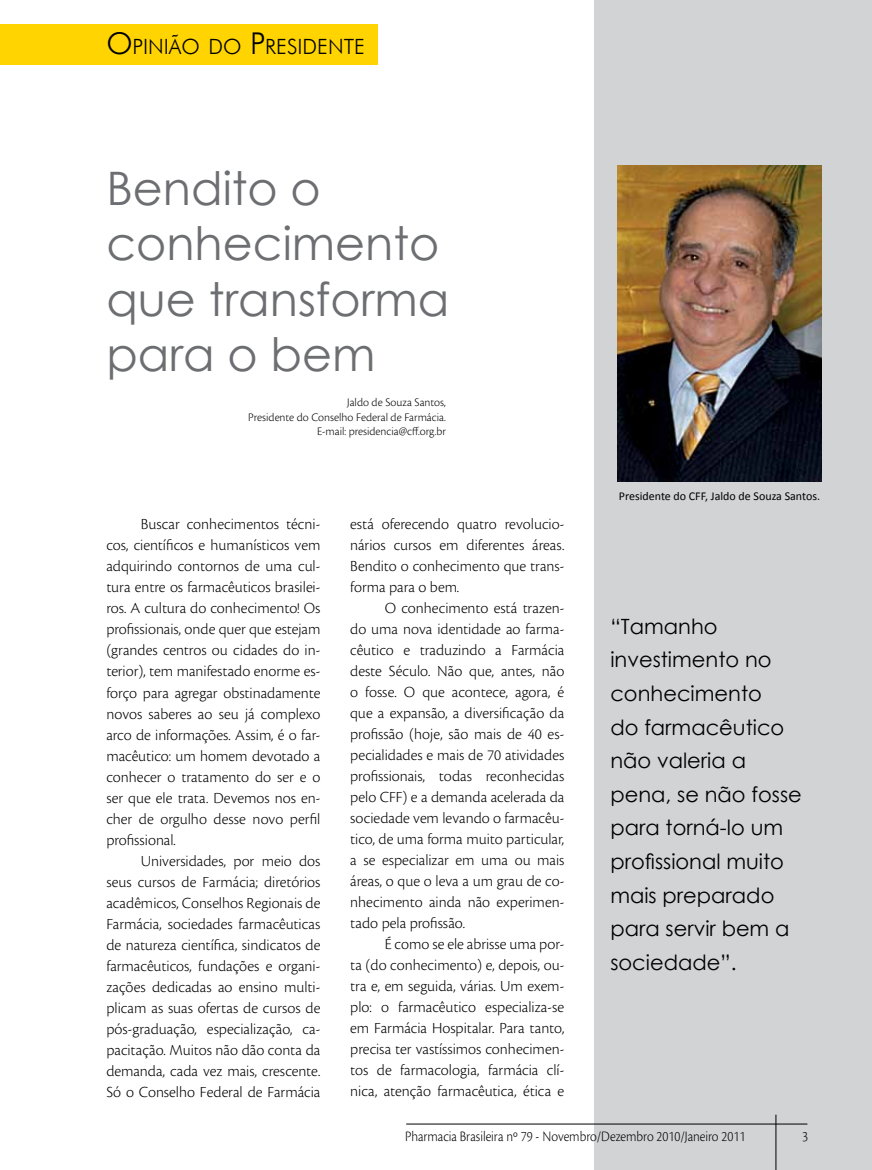
<style>
.page{position:relative;width:872px;height:1170px;background:#fff}
.page>*{position:absolute;margin:0;border:0;box-sizing:border-box;transform-origin:0 0}
.t1{font:46.2px/55.3px "Century Gothic";color:#6d6e71}
.t2{font:21px/33.6px "Century Gothic";color:#000}
.t3{font:300 21px "Futura BT";color:#000}
.t4{font:300 16.05px/21px "Cronos Pro";color:#000;text-align:justify}
.t5{font:300 15px "Cronos Pro";color:#000;scale:.9 1}
.t6{font:300 12px/14.4px "Cronos Pro";color:#000;text-align:right}
.t7{font:12px "Calibri";color:#000}
.s1{font-size:30px}
</style>
<div class="page">
<div style="left:594px;top:0;width:278px;height:1169px;background:#d1d3d4"></div>
<hr style="left:775px;top:1114px;width:1px;height:55px;background:#000">
<hr style="left:406px;top:1123px;width:401px;height:1px;background:#000">
<div style="left:0;top:24px;width:378px;height:41px;background:#ffd400"></div>
<img style="left:618px;top:166px;width:203px;height:315px">
<h2 class="t3" style="left:106px;top:34px;width:260px"><span class="s1">O</span>PINIÃO DO <span class="s1">P</span>RESIDENTE</h2>
<h1 class="t1" style="left:106px;top:160px;width:344px">Bendito o conhecimento que transforma para o bem</h1>
<p class="t6" style="left:248px;top:395px;width:199px">Jaldo de Souza Santos,<br>Presidente do Conselho Federal de Farmácia.<br>E-mail: presidencia@cff.org.br</p>
<p class="t4" style="left:106px;top:514px;width:216px;text-indent:35px">Buscar conhecimentos técni&shy;cos, científicos e humanísticos vem adquirindo contornos de uma cul&shy;tura entre os farmacêuticos brasilei&shy;ros. A cultura do conhecimento! Os profissionais, onde quer que estejam (grandes centros ou cidades do in&shy;terior), tem manifestado enorme es&shy;forço para agregar obstinadamente novos saberes ao seu já complexo arco de informações. Assim, é o far&shy;macêutico: um homem devotado a conhecer o tratamento do ser e o ser que ele trata. Devemos nos en&shy;cher de orgulho desse novo perfil profissional.</p>
<p class="t4" style="left:106px;top:849px;width:216px;text-indent:35px">Universidades, por meio dos seus cursos de Farmácia; diretórios acadêmicos, Conselhos Regionais de Farmácia, sociedades farmacêuticas de natureza científica, sindicatos de farmacêuticos, fundações e organi&shy;zações dedicadas ao ensino multi&shy;plicam as suas ofertas de cursos de pós-graduação, especialização, ca&shy;pacitação. Muitos não dão conta da demanda, cada vez mais, crescente.<br>Só o Conselho Federal de Farmácia</p>
<p class="t4" style="left:350px;top:513px;width:216px">está oferecendo quatro revolucio&shy;nários cursos em diferentes áreas.<br>Bendito o conhecimento que trans&shy;forma para o bem.</p>
<p class="t4" style="left:350px;top:597px;width:216px;text-indent:35px">O conhecimento está trazen&shy;do uma nova identidade ao farma&shy;cêutico e traduzindo a Farmácia deste Século. Não que, antes, não o fosse. O que acontece, agora, é que a expansão, a diversificação da profissão (hoje, são mais de 40 es&shy;pecialidades e mais de 70 atividades profissionais, todas reconhecidas pelo CFF) e a demanda acelerada da sociedade vem levando o farmacêu&shy;tico, de uma forma muito particular, a se especializar em uma ou mais áreas, o que o leva a um grau de co&shy;nhecimento ainda não experimen&shy;tado pela profissão.</p>
<p class="t4" style="left:350px;top:933px;width:216px;text-indent:34px">É como se ele abrisse uma por&shy;ta (do conhecimento) e, depois, ou&shy;tra e, em seguida, várias. Um exem&shy;plo: o farmacêutico especializa-se em Farmácia Hospitalar. Para tanto, precisa ter vastíssimos conhecimen&shy;tos de farmacologia, farmácia clí&shy;nica, atenção farmacêutica, ética e</p>
<p class="t7" style="left:619px;top:488px;width:203px">Presidente do CFF, Jaldo de Souza Santos.</p>
<h2 class="t2" style="left:610px;top:609px;width:193px">“Tamanho investimento no conhecimento<br>do farmacêutico não valeria a pena, se não fosse para torná-lo um profissional muito mais preparado para servir bem a sociedade”.</h2>
<p class="t5" style="left:405px;top:1127px;width:379px">Pharmacia Brasileira nº 79 - Novembro/Dezembro 2010/Janeiro 2011</p>
<p class="t5" style="left:802px;top:1127px;width:8px">3</p>
</div>
